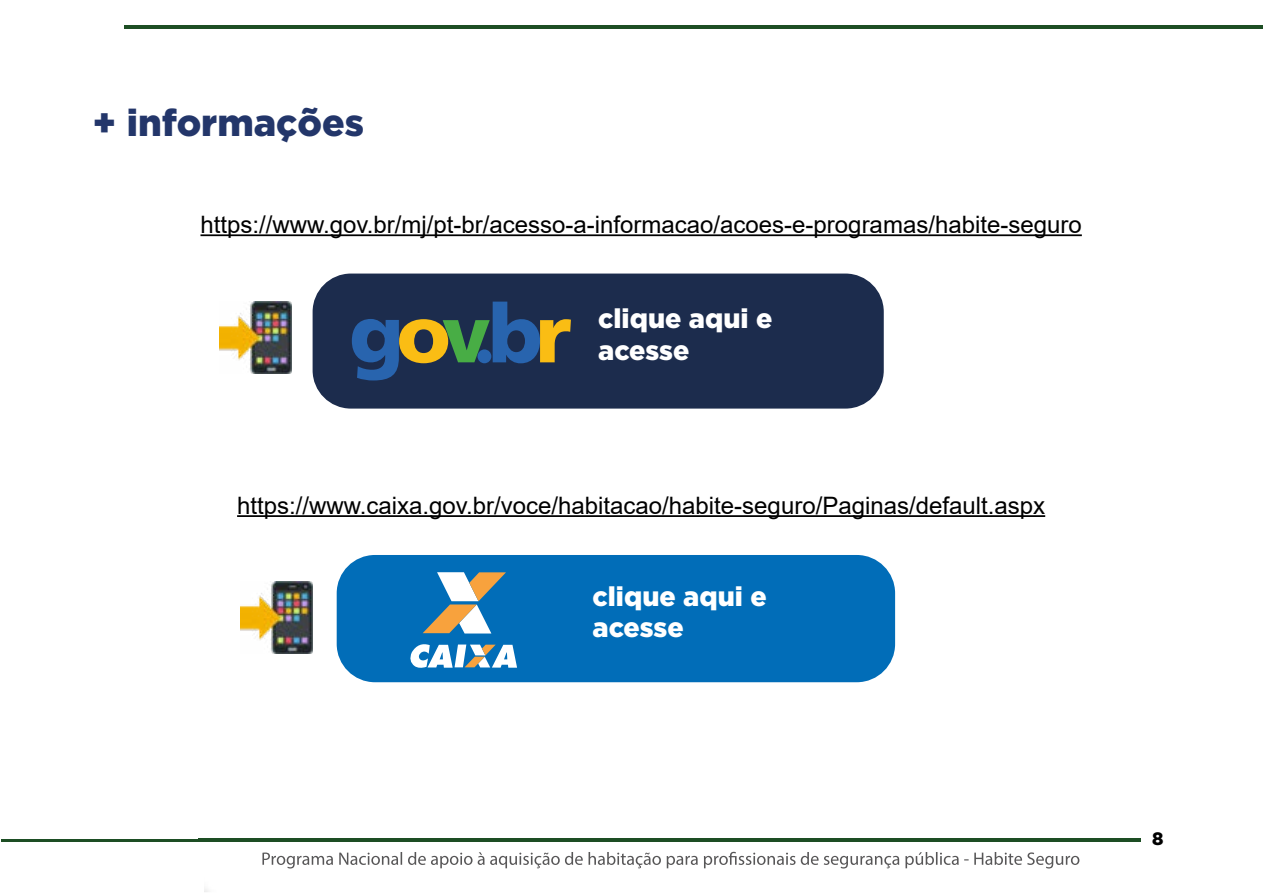
<style>
.page{position:relative;width:1263px;height:893px;background:#fff}
.page>*{position:absolute;margin:0;border:0;box-sizing:border-box;transform-origin:0 0}
.t1{font:900 37.5px "Gotham";color:#23366a}
.t2{font:900 27px/31.5px "Gotham";color:#fff}
.t3{font:24px "Arial";color:#000}
.t4{font:900 18px "Gotham";color:#000}
</style>
<div class="page">
<hr style="left:1px;top:838px;width:1140px;height:3px;background:#1d4e24">
<hr style="left:124px;top:26px;width:1139px;height:3px;background:#1d4e24">
<svg style="left:262px;top:852px;width:817px;height:16px"></svg>
<div style="left:0;top:488px;width:198px;height:351px;background:#fff"></div>
<hr style="left:200px;top:234px;width:882px;height:2px;background:#000">
<hr style="left:237px;top:515px;width:808px;height:2px;background:#000">
<div style="left:313px;top:274px;width:571px;height:135px;background:#1c2c4d;border-radius:38px"></div>
<div style="left:337px;top:555px;width:558px;height:127px;background:#016db8;border-radius:38px"></div>
<svg style="left:410px;top:572px;width:107px;height:96px"></svg>
<svg style="left:352px;top:302px;width:219px;height:78px"></svg>
<img style="left:220px;top:302px;width:72px;height:72px">
<img style="left:241px;top:581px;width:72px;height:72px">
<h1 class="t1" style="left:92px;top:101px;width:273px">+ informações</h1>
<p class="t3" style="left:200px;top:208px;width:883px">https://www.gov.br/mj/pt-br/acesso-a-informacao/acoes-e-programas/habite-seguro</p>
<p class="t2" style="left:598px;top:302px;width:176px">clique aqui e acesse</p>
<p class="t3" style="left:237px;top:489px;width:809px">https://www.caixa.gov.br/voce/habitacao/habite-seguro/Paginas/default.aspx</p>
<p class="t2" style="left:592px;top:580px;width:176px">clique aqui e acesse</p>
<p class="t4" style="left:1152px;top:828px;width:13px">8</p>
</div>
